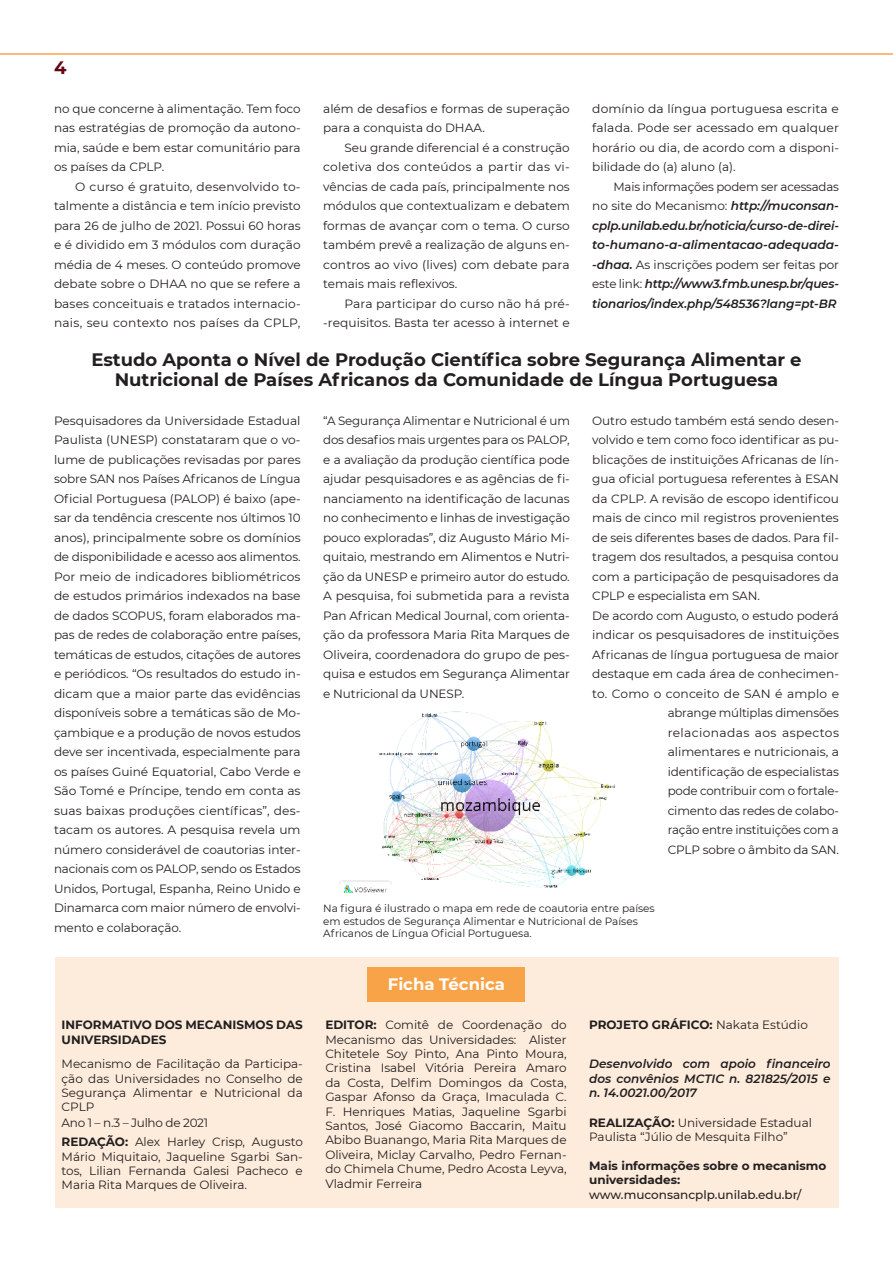
<style>
.page{position:relative;width:893px;height:1263px;background:#fff}
.page>*{position:absolute;margin:0;border:0;box-sizing:border-box;transform-origin:0 0}
.t1{font:700 18px/19.5px "Montserrat";color:#231f20;text-align:center}
.t2{font:700 18px "Montserrat";color:#640712}
.t3{font:700 16.5px "Montserrat";color:#fff}
.Parágrafo_justificad{font:12px/19.5px "Montserrat";letter-spacing:-.005em;color:#231f20;text-align:justify}
.Parágrafo_justificad-2{font:italic 600 12px/19.5px "Montserrat";letter-spacing:-.01em;color:#231f20;text-align:justify}
.t4{font:700 12px/14.4px "Montserrat";color:#231f20}
.t5{font:500 12px "Montserrat";color:#231f20}
.Parágrafo_justificad-3{font:12px "Montserrat";letter-spacing:-.025em;color:#231f20}
.Estilo_de_parágrafo{font:10.5px/12.6px "Montserrat";color:#231f20}
.s1{font-weight:400;font-style:normal}
.s2{font-weight:700}
.s3{font-weight:400}
</style>
<div class="page">
<hr style="left:0;top:53px;width:893px;height:2px;background:#f9a24b">
<img style="left:339px;top:711px;width:276px;height:182px">
<div style="left:55px;top:958px;width:783px;height:250px;background:#fdecdb"></div>
<div style="left:368px;top:967px;width:157px;height:35px;background:#f9a349"></div>
<h1 class="t2" style="left:54px;top:54px;width:14px">4</h1>
<p class="Parágrafo_justificad" style="left:54px;top:98px;width:248px">no que concerne à alimentação. Tem foco nas estratégias de promoção da autono&shy;mia, saúde e bem estar comunitário para os países da CPLP.</p>
<p class="Parágrafo_justificad" style="left:54px;top:176px;width:248px;text-indent:21px">O curso é gratuito, desenvolvido to&shy;talmente a distância e tem início previsto para 26 de julho de 2021. Possui 60 horas e é dividido em 3 módulos com duração média de 4 meses. O conteúdo promove debate sobre o DHAA no que se refere a bases conceituais e tratados internacio&shy;nais, seu contexto nos países da CPLP,</p>
<p class="Parágrafo_justificad" style="left:323px;top:98px;width:248px">além de desafios e formas de superação para a conquista do DHAA.</p>
<p class="Parágrafo_justificad" style="left:323px;top:137px;width:248px;text-indent:21px">Seu grande diferencial é a construção coletiva dos conteúdos a partir das vi&shy;vências de cada país, principalmente nos módulos que contextualizam e debatem formas de avançar com o tema. O curso também prevê a realização de alguns en&shy;contros ao vivo (lives) com debate para temais mais reflexivos.</p>
<p class="Parágrafo_justificad" style="left:323px;top:293px;width:248px;text-align:right">Para participar do curso não há pré--requisitos. Basta ter acesso à internet e</p>
<p class="Parágrafo_justificad" style="left:592px;top:98px;width:248px">domínio da língua portuguesa escrita e falada. Pode ser acessado em qualquer horário ou dia, de acordo com a disponi&shy;bilidade do (a) aluno (a).</p>
<p class="Parágrafo_justificad-2" style="left:592px;top:176px;width:248px;text-indent:21px"><span class="s1">Mais informações podem ser acessadas no site do Mecanismo:</span> http://muconsan&shy;cplp.unilab.edu.br/noticia/curso-de-direi&shy;to-humano-a-alimentacao-adequada--dhaa. <span class="s1">As inscrições podem ser feitas por este link:</span> http://www3.fmb.unesp.br/ques&shy;tionarios/index.php/548536?lang=pt-BR</p>
<p class="t1" style="left:91px;top:349px;width:712px">Estudo Aponta o Nível de Produção Científica sobre Segurança Alimentar e<br>Nutricional de Países Africanos da Comunidade de Língua Portuguesa</p>
<p class="Parágrafo_justificad" style="left:54px;top:410px;width:248px">Pesquisadores da Universidade Estadual Paulista (UNESP) constataram que o vo&shy;lume de publicações revisadas por pares sobre SAN nos Países Africanos de Língua Oficial Portuguesa (PALOP) é baixo (ape&shy;sar da tendência crescente nos últimos 10 anos), principalmente sobre os domínios de disponibilidade e acesso aos alimentos.</p>
<p class="Parágrafo_justificad" style="left:54px;top:566px;width:248px">Por meio de indicadores bibliométricos de estudos primários indexados na base de dados SCOPUS, foram elaborados ma&shy;pas de redes de colaboração entre países, temáticas de estudos, citações de autores e periódicos. “Os resultados do estudo in&shy;dicam que a maior parte das evidências disponíveis sobre a temáticas são de Mo&shy;çambique e a produção de novos estudos deve ser incentivada, especialmente para os países Guiné Equatorial, Cabo Verde e São Tomé e Príncipe, tendo em conta as suas baixas produções científicas”, des&shy;tacam os autores. A pesquisa revela um número considerável de coautorias inter&shy;nacionais com os PALOP, sendo os Estados Unidos, Portugal, Espanha, Reino Unido e Dinamarca com maior número de envolvi&shy;mento e colaboração.</p>
<p class="Parágrafo_justificad" style="left:323px;top:410px;width:248px">“A Segurança Alimentar e Nutricional é um dos desafios mais urgentes para os PALOP, e a avaliação da produção científica pode ajudar pesquisadores e as agências de fi&shy;nanciamento na identificação de lacunas no conhecimento e linhas de investigação pouco exploradas”, diz Augusto Mário Mi&shy;quitaio, mestrando em Alimentos e Nutri&shy;ção da UNESP e primeiro autor do estudo.</p>
<p class="Parágrafo_justificad" style="left:323px;top:586px;width:248px">A pesquisa, foi submetida para a revista Pan African Medical Journal, com orienta&shy;ção da professora Maria Rita Marques de Oliveira, coordenadora do grupo de pes&shy;quisa e estudos em Segurança Alimentar e Nutricional da UNESP.</p>
<p class="Parágrafo_justificad" style="left:592px;top:410px;width:248px">Outro estudo também está sendo desen&shy;volvido e tem como foco identificar as pu&shy;blicações de instituições Africanas de lín&shy;gua oficial portuguesa referentes à ESAN da CPLP. A revisão de escopo identificou mais de cinco mil registros provenientes de seis diferentes bases de dados. Para fil&shy;tragem dos resultados, a pesquisa contou com a participação de pesquisadores da CPLP e especialista em SAN.</p>
<p class="Parágrafo_justificad" style="left:592px;top:605px;width:248px;text-align:right">De acordo com Augusto, o estudo poderá indicar os pesquisadores de instituições<br>Africanas de língua portuguesa de maior destaque em cada área de conhecimen&shy;to. Como o conceito de SAN é amplo e abrange múltiplas dimensões relacionadas aos aspectos<br>alimentares e nutricionais, a identificação de especialistas<br>pode contribuir com o fortale-<br>cimento das redes de colabo-<br>ração entre instituições com a<br>CPLP sobre o âmbito da SAN.</p>
<p class="Estilo_de_parágrafo" style="left:323px;top:902px;width:333px">Na figura é ilustrado o mapa em rede de coautoria entre países em estudos de Segurança Alimentar e Nutricional de Países<br>Africanos de Língua Oficial Portuguesa.</p>
<p class="t4" style="left:62px;top:1017px;width:243px">INFORMATIVO DOS MECANISMOS DAS<br>UNIVERSIDADES</p>
<p class="Parágrafo_justificad" style="left:62px;top:1056px;width:243px;line-height:14.4px">Mecanismo de Facilitação da Participa&shy;ção das Universidades no Conselho de Segurança Alimentar e Nutricional da CPLP</p>
<p class="Parágrafo_justificad-3" style="left:62px;top:1114px;width:148px">Ano 1 – n.3 – Julho de 2021</p>
<p class="Parágrafo_justificad" style="left:62px;top:1134px;width:243px;line-height:14.4px"><span class="s2">REDAÇÃO:</span> Alex Harley Crisp, Augusto Mário Miquitaio, Jaqueline Sgarbi San&shy;tos, Lilian Fernanda Galesi Pacheco e Maria Rita Marques de Oliveira.</p>
<p class="t3" style="left:388px;top:972px;width:119px">Ficha Técnica</p>
<p class="Parágrafo_justificad" style="left:325px;top:1017px;width:243px;line-height:14.4px"><span class="s2">EDITOR:</span> Comitê de Coordenação do Mecanismo das Universidades: Alister Chitetele Soy Pinto, Ana Pinto Moura, Cristina Isabel Vitória Pereira Amaro da Costa, Delfim Domingos da Costa, Gaspar Afonso da Graça, Imaculada C.<br>F. Henriques Matias, Jaqueline Sgarbi Santos, José Giacomo Baccarin, Maitu Abibo Buanango, Maria Rita Marques de Oliveira, Miclay Carvalho, Pedro Fernan&shy;do Chimela Chume, Pedro Acosta Leyva, Vladmir Ferreira</p>
<p class="t4" style="left:589px;top:1017px;width:220px">PROJETO GRÁFICO: <span class="s3">Nakata Estúdio</span></p>
<p class="Parágrafo_justificad-2" style="left:589px;top:1056px;width:243px;line-height:14.4px">Desenvolvido com apoio financeiro dos convênios MCTIC n. 821825/2015 e n. 14.0021.00/2017</p>
<p class="Parágrafo_justificad" style="left:589px;top:1115px;width:224px;line-height:14.4px"><span class="s2">REALIZAÇÃO:</span> Universidade Estadual<br>Paulista “Júlio de Mesquita Filho”</p>
<p class="t4" style="left:589px;top:1158px;width:239px">Mais informações sobre o mecanismo universidades:</p>
<p class="t5" style="left:589px;top:1186px;width:214px">www.muconsancplp.unilab.edu.br/</p>
</div>
